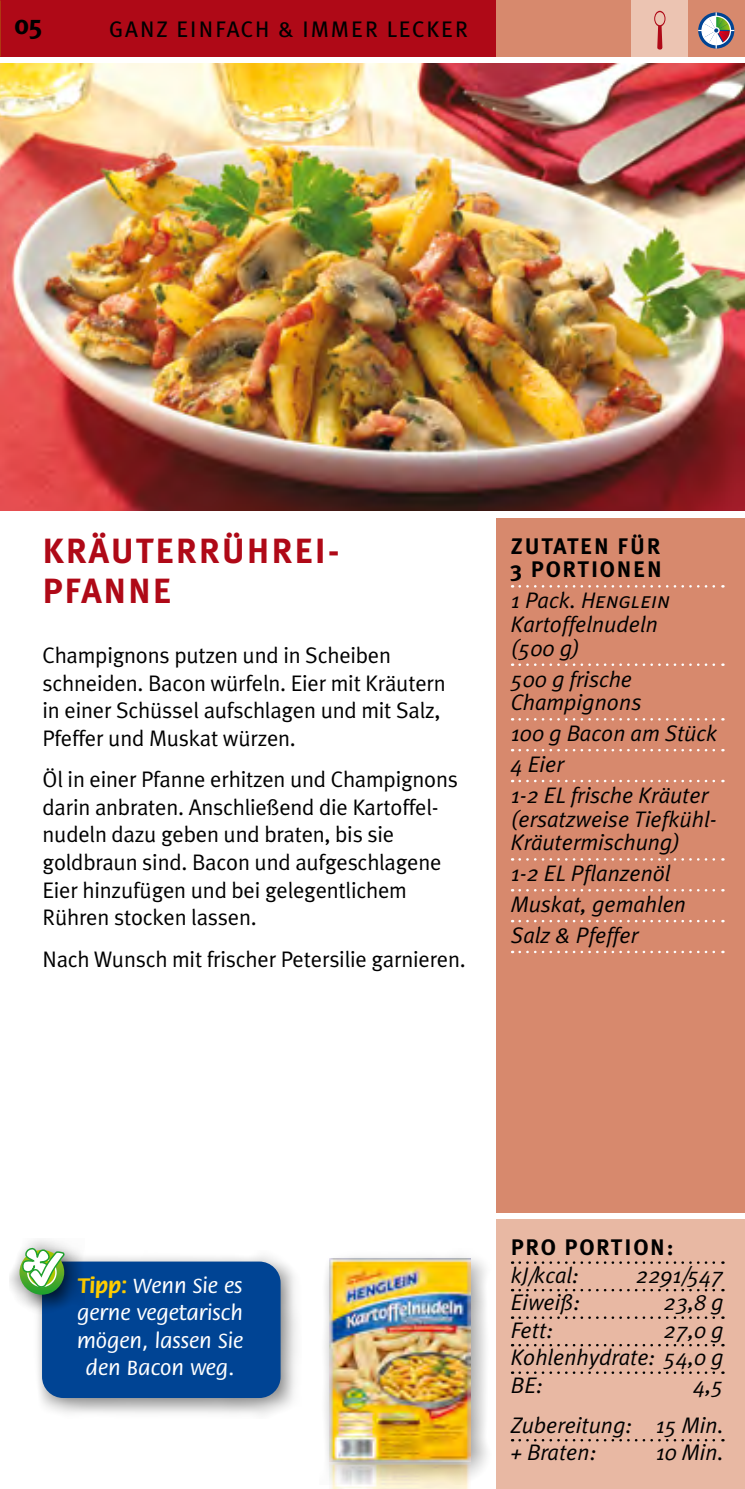
<style>
.page{position:relative;width:745px;height:1489px;background:#fff}
.page>*{position:absolute;margin:0;border:0;box-sizing:border-box;transform-origin:0 0}
.t1{font:700 35px/40px "Meta Plus";letter-spacing:.05em;color:#af0917}
.t2{font:700 27.5px "Meta Plus";color:#000}
.t3{font:22.5px/27.5px "Meta Plus Normal";letter-spacing:-.01em;color:#000}
.t4{font:italic 22.5px/30.8px "Meta Plus Normal";color:#000}
.t5{font:500 22.5px/27.5px "Flora";color:#fff;text-align:center}
.t6{font:700 22.5px/23.8px "Meta Plus";letter-spacing:.08em;color:#000}
.t7{font:22.5px "Meta Plus";letter-spacing:.09em;color:#000}
.t8{font:italic 22.5px "Meta Plus Normal Caps";color:#000}
.s1{font-family:"Meta Plus Normal"}
.s2{font-weight:700;color:#fecc00}
</style>
<div class="page">
<div style="left:0;top:0;width:744px;height:57px;background:#af0917"></div>
<div style="left:496px;top:0;width:248px;height:57px;background:#d7896d"></div>
<img style="left:0;top:64px;width:744px;height:446px">
<div style="left:496px;top:517px;width:248px;height:695px;background:#d7896d"></div>
<div style="left:496px;top:1219px;width:248px;height:269px;background:#e8b8a3"></div>
<svg style="left:519px;top:1261px;width:204px;height:2px"></svg>
<svg style="left:519px;top:1288px;width:204px;height:3px"></svg>
<svg style="left:519px;top:1316px;width:204px;height:2px"></svg>
<svg style="left:519px;top:1344px;width:204px;height:2px"></svg>
<svg style="left:519px;top:1371px;width:204px;height:2px"></svg>
<svg style="left:519px;top:1439px;width:204px;height:2px"></svg>
<div style="left:631px;top:0;width:56px;height:57px;background:#ecc4b2"></div>
<svg style="left:519px;top:585px;width:204px;height:2px"></svg>
<svg style="left:519px;top:663px;width:204px;height:3px"></svg>
<svg style="left:519px;top:718px;width:204px;height:2px"></svg>
<svg style="left:519px;top:749px;width:204px;height:2px"></svg>
<svg style="left:519px;top:779px;width:204px;height:3px"></svg>
<svg style="left:519px;top:858px;width:204px;height:2px"></svg>
<svg style="left:519px;top:889px;width:204px;height:2px"></svg>
<svg style="left:519px;top:919px;width:204px;height:3px"></svg>
<svg style="left:519px;top:950px;width:204px;height:3px"></svg>
<svg style="left:654px;top:11px;width:11px;height:39px"></svg>
<svg style="left:697px;top:12px;width:36px;height:37px"></svg>
<hr style="left:715px;top:12px;width:1px;height:37px;background:#fff">
<hr style="left:697px;top:30px;width:36px;height:1px;background:#fff">
<svg style="left:701px;top:16px;width:29px;height:29px"></svg>
<div style="left:319px;top:1248px;width:173px;height:236px;background:#000;opacity:.5"></div>
<img style="left:329px;top:1258px;width:140px;height:230px">
<div style="left:31px;top:1249px;width:270px;height:169px;background:#000;opacity:.5"></div>
<div style="left:42px;top:1261px;width:238px;height:136px;background:#004494;border-radius:21px"></div>
<div style="left:9px;top:1238px;width:75px;height:76px;background:#000;opacity:.8"></div>
<div style="left:19px;top:1249px;width:45px;height:45px;background:#28a22d;border-radius:22px"></div>
<svg style="left:20px;top:1245px;width:46px;height:44px"></svg>
<p class="t2" style="left:14px;top:8px;width:30px">05</p>
<p class="t7" style="left:109px;top:16px;width:360px">GANZ EINFACH &amp; IMMER LECKER</p>
<h1 class="t1" style="left:43px;top:531px;width:298px">KRÄUTERRÜHREI-<br>PFANNE</h1>
<p class="t3" style="left:43px;top:641px;width:404px">Champignons putzen und in Scheiben schneiden. Bacon würfeln. Eier mit Kräutern in einer Schüssel aufschlagen und mit Salz, Pfeffer und Muskat würzen.</p>
<p class="t3" style="left:43px;top:765px;width:416px">Öl in einer Pfanne erhitzen und Champignons darin anbraten. Anschließend die Kartoffel&shy;nudeln dazu geben und braten, bis sie goldbraun sind. Bacon und aufgeschlagene Eier hinzufügen und bei gelegentlichem Rühren stocken lassen.</p>
<p class="t3" style="left:43px;top:944px;width:424px">Nach Wunsch mit frischer Petersilie garnieren.</p>
<p class="t6" style="left:510px;top:533px;width:152px">ZUTATEN FÜR<br>3 PORTIONEN</p>
<p class="t8" style="left:510px;top:587px;width:160px"><span class="s1">1 Pack.</span> Henglein</p>
<p class="t4" style="left:510px;top:612px;width:148px;line-height:23.8px">Kartoffelnudeln (500 g)</p>
<p class="t4" style="left:510px;top:666px;width:132px;line-height:23.8px">500 g frische<br>Champignons</p>
<p class="t4" style="left:510px;top:717px;width:208px">100 g Bacon am Stück<br>4 Eier<br>1-2 EL frische Kräuter</p>
<p class="t4" style="left:510px;top:806px;width:207px;line-height:23.8px">(ersatzweise Tiefkühl-<br>Kräutermischung)</p>
<p class="t4" style="left:510px;top:857px;width:177px">1-2 EL Pflanzenöl<br>Muskat, gemahlen<br>Salz &amp; Pfeffer</p>
<p class="t5" style="left:77px;top:1272px;width:167px"><span class="s2">Tipp:</span> Wenn Sie es gerne vegetarisch mögen, lassen Sie den Bacon weg.</p>
<p class="t6" style="left:510px;top:1235px;width:164px">PRO PORTION:</p>
<p class="t4" style="left:510px;top:1258px;width:69px">kJ/kcal:</p>
<p class="t4" style="left:636px;top:1258px;width:89px">2291/547</p>
<p class="t4" style="left:510px;top:1286px;width:71px">Eiweiß:</p>
<p class="t4" style="left:663px;top:1286px;width:61px">23,8 g</p>
<p class="t4" style="left:510px;top:1313px;width:44px">Fett:</p>
<p class="t4" style="left:510px;top:1315px;width:214px;line-height:27.5px;text-align:justify;text-indent:153px">27,0 g Kohlenhydrate: 54,0 g BE:</p>
<p class="t4" style="left:510px;top:1364px;width:214px;line-height:40px;text-align:right">4,5<br>Zubereitung: 15 Min.</p>
<p class="t4" style="left:510px;top:1436px;width:87px">+ Braten:</p>
<p class="t4" style="left:655px;top:1436px;width:69px">10 Min.</p>
</div>
